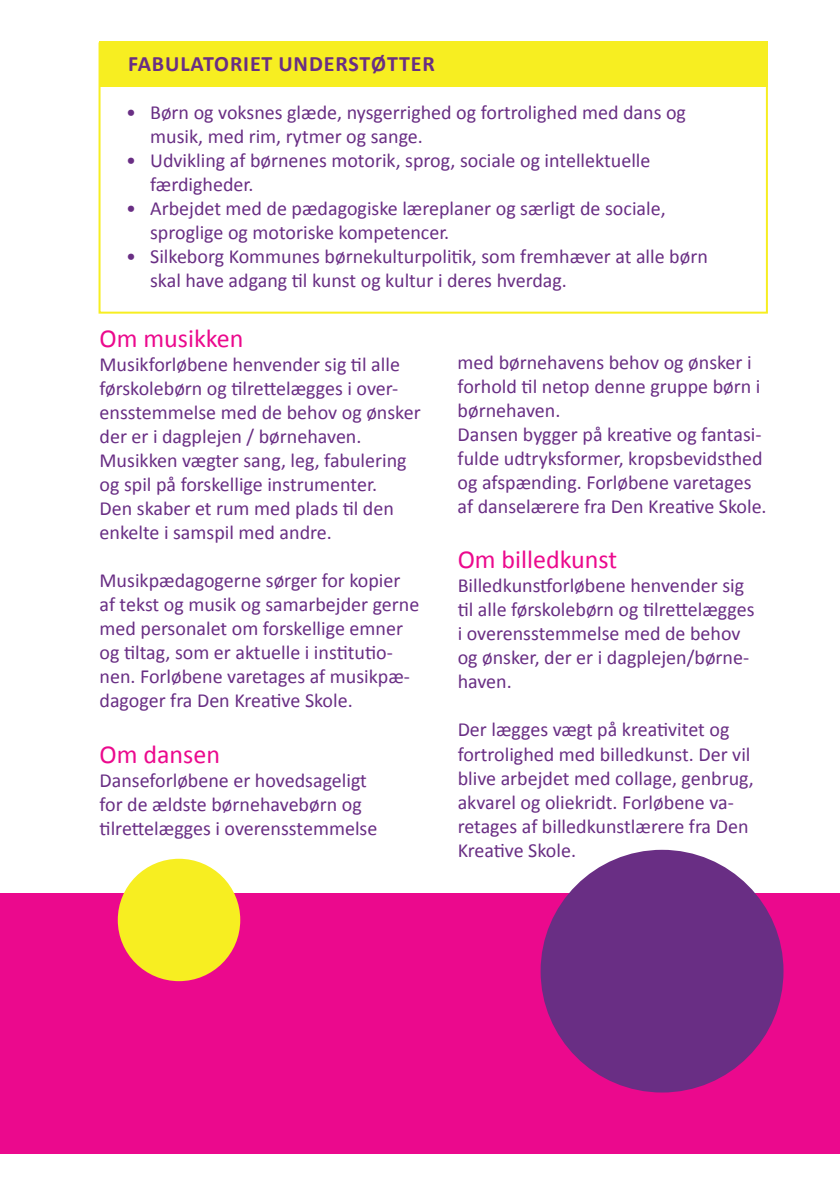
<style>
.page{position:relative;width:840px;height:1191px;background:#fff}
.page>*{position:absolute;margin:0;border:0;box-sizing:border-box;transform-origin:0 0}
.t1{font:26px "Calibri";color:#eb098d}
.t2{font:700 22px "Calibri";letter-spacing:.04em;color:#692e84}
.t3{font:20px/24px "Calibri";color:#692e84}
</style>
<div class="page">
<div style="left:0;top:893px;width:839px;height:260px;background:#eb098d"></div>
<div style="left:118px;top:858px;width:122px;height:123px;background:#f7ee21;border-radius:50%"></div>
<div style="left:540px;top:849px;width:243px;height:243px;background:#692e84;border-radius:50%"></div>
<div style="left:99px;top:42px;width:668px;height:45px;background:#f7ee21"></div>
<p class="t2" style="left:128px;top:50px;width:308px">FABULATORIET UNDERSTØTTER</p>
<p class="t3" style="left:150px;top:100px;width:537px;text-indent:-24px">• Børn og voksnes glæde, nysgerrighed og fortrolighed med dans og musik, med rim, rytmer og sange.</p>
<p class="t3" style="left:150px;top:148px;width:501px;text-indent:-24px">• Udvikling af børnenes motorik, sprog, sociale og intellektuelle færdigheder.</p>
<p class="t3" style="left:150px;top:196px;width:517px;text-indent:-24px">• Arbejdet med de pædagogiske læreplaner og særligt de sociale, sproglige og motoriske kompetencer.</p>
<p class="t3" style="left:150px;top:244px;width:559px;text-indent:-24px">• Silkeborg Kommunes børnekulturpolitik, som fremhæver at alle børn skal have adgang til kunst og kultur i deres hverdag.</p>
<h1 class="t1" style="left:99px;top:322px;width:145px">Om musikken</h1>
<p class="t3" style="left:99px;top:352px;width:322px">Musikforløbene henvender sig til alle førskolebørn og tilrettelægges i over&shy;ensstemmelse med de behov og ønsker der er i dagplejen / børnehaven.<br>Musikken vægter sang, leg, fabulering og spil på forskellige instrumenter.<br>Den skaber et rum med plads til den enkelte i samspil med andre.</p>
<p class="t3" style="left:99px;top:568px;width:321px">Musikpædagogerne sørger for kopier af tekst og musik og samarbejder gerne med personalet om forskellige emner og tiltag, som er aktuelle i institutio&shy;nen. Forløbene varetages af musikpæ&shy;dagoger fra Den Kreative Skole.</p>
<h1 class="t1" style="left:99px;top:738px;width:122px">Om dansen</h1>
<p class="t3" style="left:99px;top:767px;width:279px">Danseforløbene er hovedsageligt for de ældste børnehavebørn og tilrettelægges i overensstemmelse</p>
<p class="t3" style="left:457px;top:349px;width:310px">med børnehavens behov og ønsker i forhold til netop denne gruppe børn i børnehaven.<br>Dansen bygger på kreative og fantasi&shy;fulde udtryksformer, kropsbevidsthed og afspænding. Forløbene varetages af danselærere fra Den Kreative Skole.</p>
<h1 class="t1" style="left:457px;top:543px;width:161px">Om billedkunst</h1>
<p class="t3" style="left:457px;top:573px;width:298px">Billedkunstforløbene henvender sig til alle førskolebørn og tilrettelægges i overensstemmelse med de behov og ønsker, der er i dagplejen/børne&shy;haven.</p>
<p class="t3" style="left:457px;top:717px;width:297px">Der lægges vægt på kreativitet og fortrolighed med billedkunst. Der vil blive arbejdet med collage, genbrug, akvarel og oliekridt. Forløbene va&shy;retages af billedkunstlærere fra Den Kreative Skole.</p>
</div>
